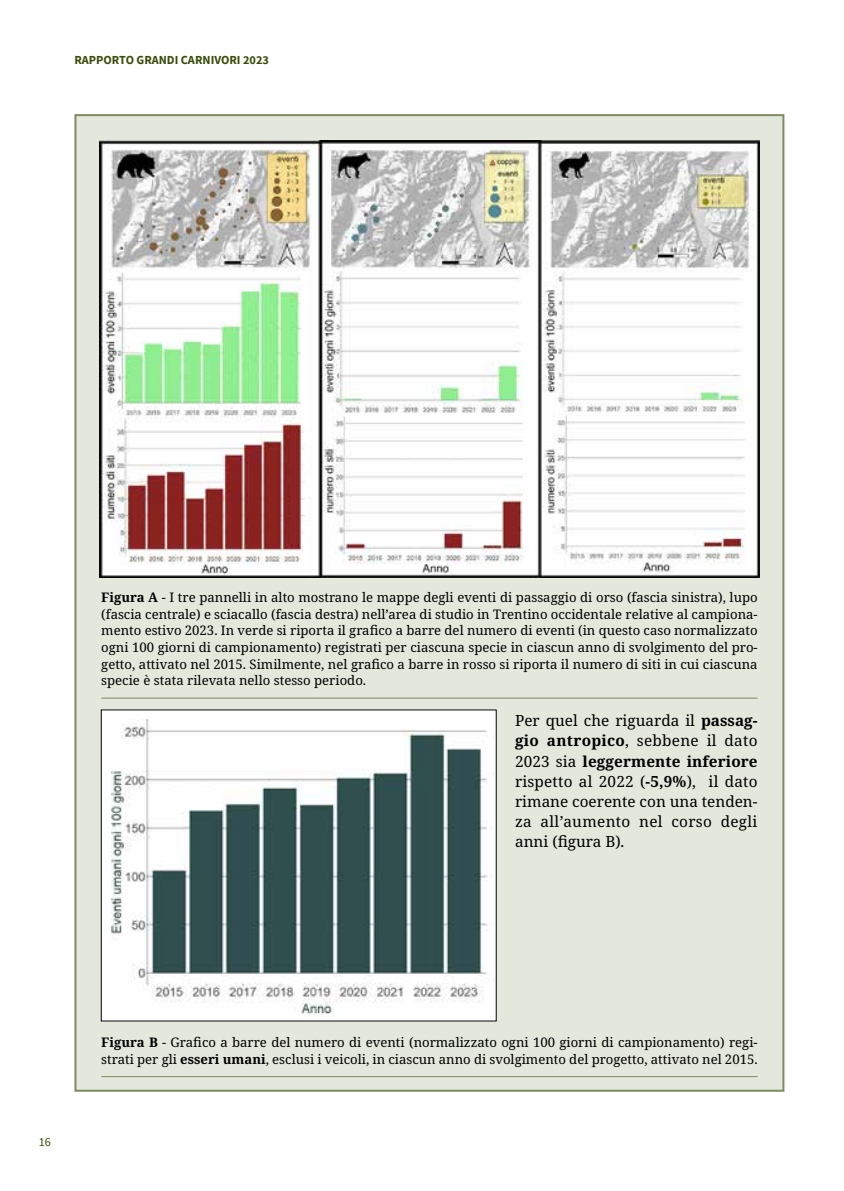
<style>
.page{position:relative;width:844px;height:1191px;background:#fff}
.page>*{position:absolute;margin:0;border:0;box-sizing:border-box;transform-origin:0 0}
.t1{font:15.4px/20.1px "Noto Serif";color:#000;text-align:justify}
.t2{font:13.12px/16.6px "Noto Serif";color:#000;text-align:justify}
.t3{font:700 12.25px "Source Sans Pro";color:#384e0c}
.t4{font:12.25px "Source Sans Pro";color:#384e0c}
.s1{font-weight:700}
</style>
<div class="page">
<div style="left:74px;top:114px;width:710px;height:977px;background:#e4e7dc;border:2px solid #7e8a61"></div>
<img style="left:99px;top:141px;width:660px;height:436px">
<hr style="left:101px;top:697px;width:656px;height:1px;background:#7e8a61">
<hr style="left:101px;top:1076px;width:656px;height:1px;background:#7e8a61">
<img style="left:103px;top:711px;width:391px;height:308px">
<p class="t3" style="left:74px;top:51px;width:196px">RAPPORTO GRANDI CARNIVORI 2023</p>
<p class="t2" style="left:101px;top:589px;width:657px"><span class="s1">Figura A</span> - I tre pannelli in alto mostrano le mappe degli eventi di passaggio di orso (fascia sinistra), lupo (fascia centrale) e sciacallo (fascia destra) nell’area di studio in Trentino occidentale relative al campiona&shy;mento estivo 2023. In verde si riporta il grafico a barre del numero di eventi (in questo caso normalizzato ogni 100 giorni di campionamento) registrati per ciascuna specie in ciascun anno di svolgimento del pro&shy;getto, attivato nel 2015. Similmente, nel grafico a barre in rosso si riporta il numero di siti in cui ciascuna specie è stata rilevata nello stesso periodo.</p>
<p class="t1" style="left:515px;top:711px;width:244px">Per quel che riguarda il <span class="s1">passag&shy;gio antropico</span>, sebbene il dato 2023 sia <span class="s1">leggermente inferiore </span>rispetto al 2022 (<span class="s1">-5,9%</span>), il dato rimane coerente con una tenden&shy;za all’aumento nel corso degli anni (figura B).</p>
<p class="t4" style="left:39px;top:1134px;width:14px">16</p>
<p class="t2" style="left:101px;top:1034px;width:657px"><span class="s1">Figura B</span> - Grafico a barre del numero di eventi (normalizzato ogni 100 giorni di campionamento) regi&shy;strati per gli <span class="s1">esseri umani</span>, esclusi i veicoli, in ciascun anno di svolgimento del progetto, attivato nel 2015.</p>
</div>
